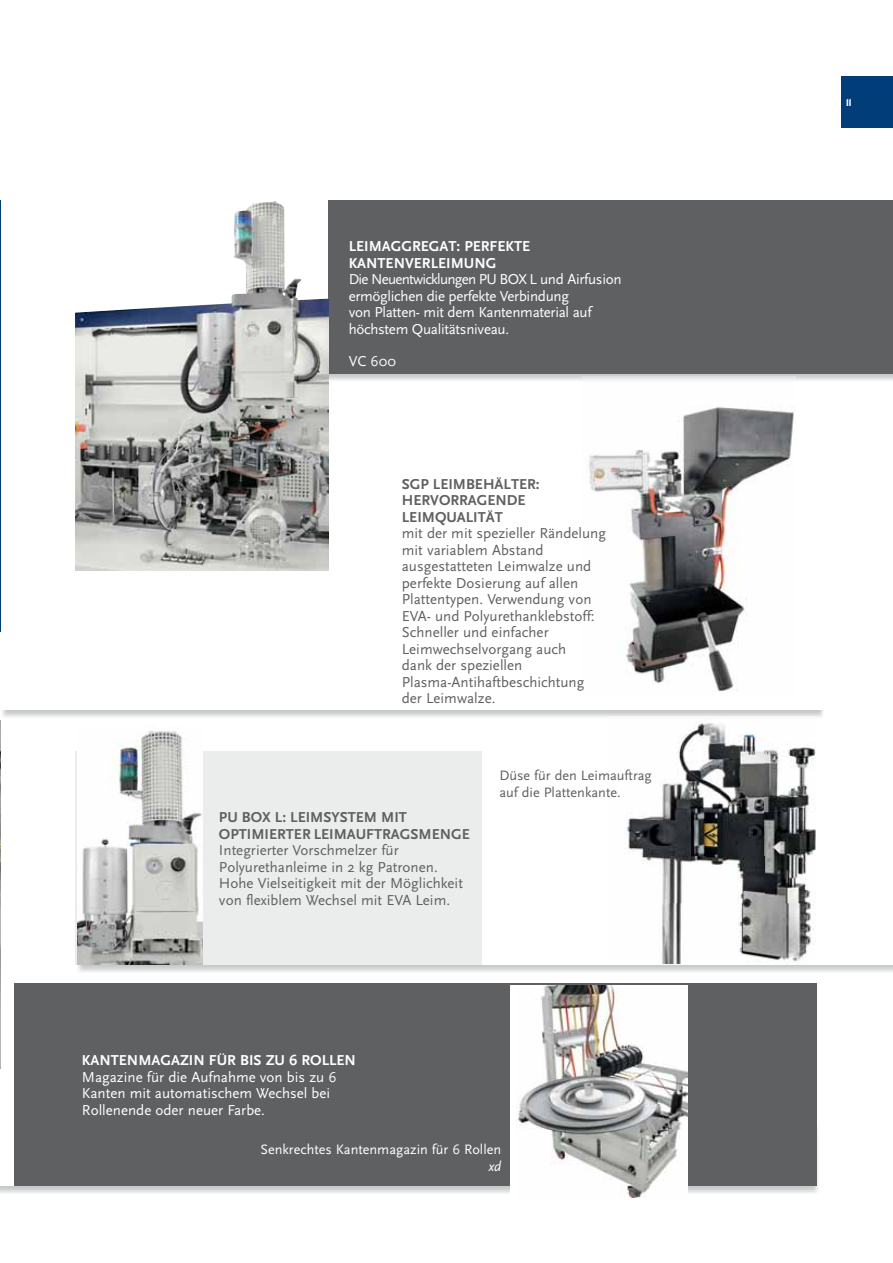
<style>
.page{position:relative;width:893px;height:1263px;background:#fff}
.page>*{position:absolute;margin:0;border:0;box-sizing:border-box;transform-origin:0 0}
.t1{font:15px/16.5px "Scala Sans";color:#5f6062}
.t2{font:15px/16.5px "Scala Sans";letter-spacing:-.02em;color:#fff}
.t3{font:700 15px/16.5px "Scala Sans";color:#5f6062}
.t4{font:15px/16.5px "Scala Sans";color:#fff}
.t5{font:700 15px/16.5px "Scala Sans";color:#fff}
.t6{font:14.25px/16.5px "Scala Sans";color:#5f6062}
.t7{font:14.25px "Scala Sans";color:#fff}
.t8{font:italic 14.25px "Scala Sans";color:#fff}
.t9{font:800 10.5px "P22 Underground";color:#fff}
</style>
<div class="page">
<img style="left:77px;top:964px;width:816px;height:8px">
<div style="left:842px;top:77px;width:51px;height:51px;background:#003d79"></div>
<div style="left:75px;top:751px;width:407px;height:213px;background:#ebecec"></div>
<img style="left:626px;top:723px;width:190px;height:241px">
<img style="left:588px;top:407px;width:206px;height:285px">
<img style="left:77px;top:730px;width:126px;height:234px">
<img style="left:328px;top:373px;width:565px;height:8px">
<div style="left:77px;top:200px;width:816px;height:173px;background:#5f6062"></div>
<hr style="left:0;top:200px;width:1px;height:431px;background:#003d79">
<div style="left:75px;top:183px;width:253px;height:387px;background:#fff"></div>
<img style="left:75px;top:201px;width:253px;height:369px">
<img style="left:0;top:720px;width:1px;height:348px">
<img style="left:0;top:1124px;width:818px;height:69px">
<div style="left:14px;top:983px;width:802px;height:202px;background:#5f6062"></div>
<div style="left:510px;top:985px;width:177px;height:224px;background:#fff"></div>
<img style="left:517px;top:985px;width:170px;height:213px">
<p class="t5" style="left:349px;top:239px;width:183px">LEIMAGGREGAT: PERFEKTE<br>KANTENVERLEIMUNG</p>
<p class="t2" style="left:349px;top:272px;width:274px">Die Neuentwicklungen PU BOX L und Airfusion ermöglichen die perfekte Verbindung<br>von Platten- mit dem Kantenmaterial auf höchstem Qualitätsniveau.</p>
<p class="t2" style="left:349px;top:354px;width:49px">VC 600</p>
<p class="t3" style="left:402px;top:477px;width:139px">SGP LEIMBEHÄLTER:<br>HERVORRAGENDE<br>LEIMQUALITÄT</p>
<p class="t1" style="left:402px;top:525px;width:206px">mit der mit spezieller Rändelung mit variablem Abstand ausgestatteten Leimwalze und perfekte Dosierung auf allen<br>Plattentypen. Verwendung von<br>EVA- und Polyurethanklebstoff:<br>Schneller und einfacher<br>Leimwechselvorgang auch<br>dank der speziellen<br>Plasma-Antihaftbeschichtung der Leimwalze.</p>
<p class="t3" style="left:219px;top:810px;width:252px">PU BOX L: LEIMSYSTEM MIT<br>OPTIMIERTER LEIMAUFTRAGSMENGE</p>
<p class="t1" style="left:219px;top:843px;width:245px">Integrierter Vorschmelzer für Polyurethanleime in 2 kg Patronen.<br>Hohe Vielseitigkeit mit der Möglichkeit von flexiblem Wechsel mit EVA Leim.</p>
<p class="t6" style="left:499px;top:768px;width:154px">Düse für den Leimauftrag auf die Plattenkante.</p>
<p class="t5" style="left:82px;top:1053px;width:276px">KANTENMAGAZIN FÜR BIS ZU 6 ROLLEN</p>
<p class="t4" style="left:82px;top:1069px;width:256px">Magazine für die Aufnahme von bis zu 6<br>Kanten mit automatischem Wechsel bei<br>Rollenende oder neuer Farbe.</p>
<p class="t7" style="left:260px;top:1142px;width:242px">Senkrechtes Kantenmagazin für 6 Rollen</p>
<p class="t8" style="left:489px;top:1159px;width:14px">xd</p>
<p class="t9" style="left:846px;top:96px;width:7px">11</p>
</div>
